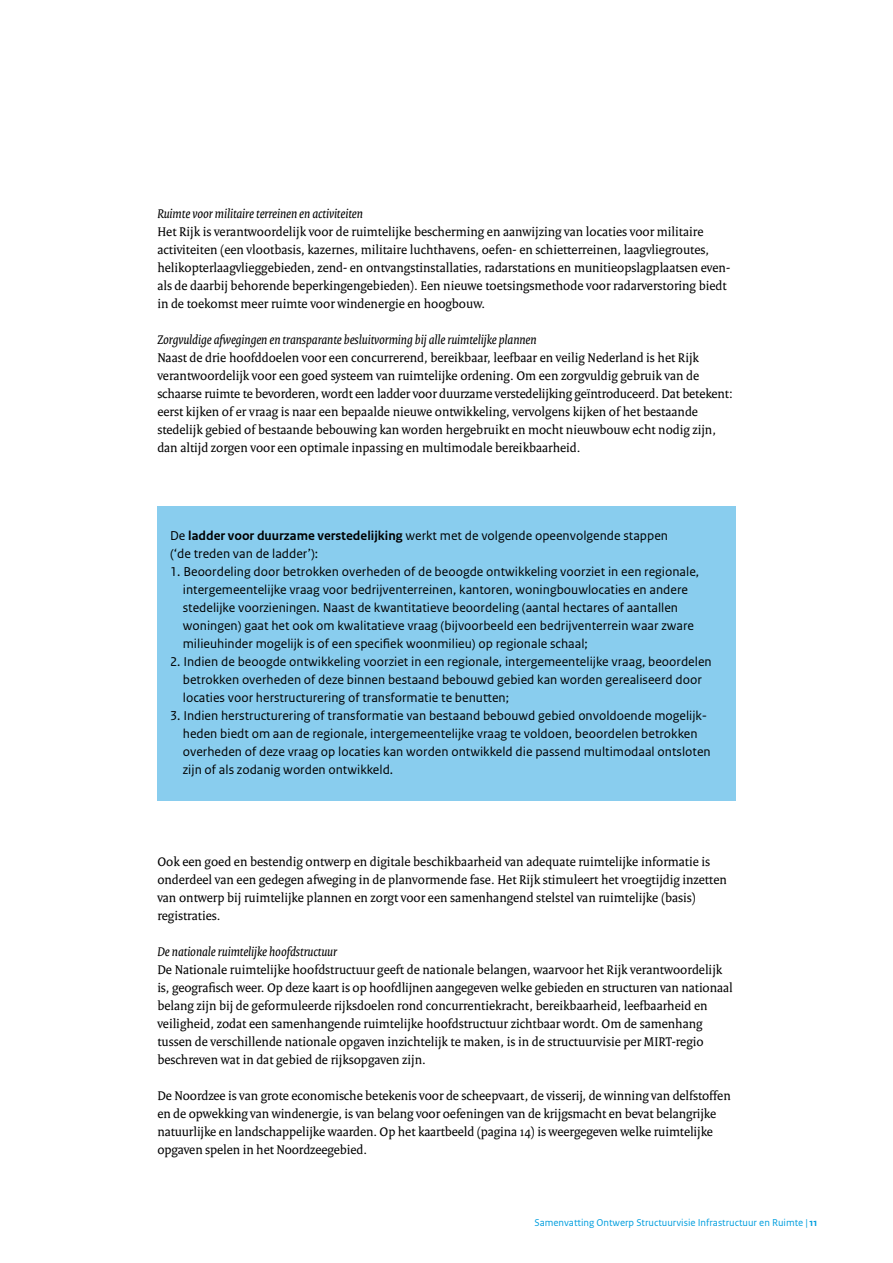
<style>
.page{position:relative;width:893px;height:1263px;background:#fff}
.page>*{position:absolute;margin:0;border:0;box-sizing:border-box;transform-origin:0 0}
.t1{font:13.5px/18px "Rijksoverheid Serif";color:#000}
.t2{font:13.5px/18px "Rijksoverheid Sans Text";color:#000}
.t3{font:italic 13.5px "Rijksoverheid Serif";color:#000}
.t4{font:10.5px "Rijksoverheid Sans Text";color:#009ede}
.s1{font-weight:700}
</style>
<div class="page">
<div style="left:157px;top:506px;width:579px;height:295px;background:#89cdee"></div>
<p class="t3" style="left:157px;top:205px;width:207px">Ruimte voor militaire terreinen en activiteiten</p>
<p class="t1" style="left:157px;top:222px;width:574px">Het Rijk is verantwoordelijk voor de ruimtelijke bescherming en aanwijzing van locaties voor militaire activiteiten (een vlootbasis, kazernes, militaire luchthavens, oefen- en schietterreinen, laagvliegroutes, helikopterlaagvlieggebieden, zend- en ontvangstinstallaties, radarstations en munitieopslagplaatsen even&shy;als de daarbij behorende beperkingengebieden). Een nieuwe toetsingsmethode voor radarverstoring biedt in de toekomst meer ruimte voor windenergie en hoogbouw.</p>
<p class="t3" style="left:157px;top:331px;width:381px">Zorgvuldige afwegingen en transparante besluitvorming bij alle ruimtelijke plannen</p>
<p class="t1" style="left:157px;top:348px;width:577px">Naast de drie hoofddoelen voor een concurrerend, bereikbaar, leefbaar en veilig Nederland is het Rijk verantwoordelijk voor een goed systeem van ruimtelijke ordening. Om een zorgvuldig gebruik van de schaarse ruimte te bevorderen, wordt een ladder voor duurzame verstedelijking geïntroduceerd. Dat betekent: eerst kijken of er vraag is naar een bepaalde nieuwe ontwikkeling, vervolgens kijken of het bestaande stedelijk gebied of bestaande bebouwing kan worden hergebruikt en mocht nieuwbouw echt nodig zijn, dan altijd zorgen voor een optimale inpassing en multimodale bereikbaarheid.</p>
<p class="t2" style="left:170px;top:527px;width:500px">De <span class="s1">ladder voor duurzame verstedelijking</span> werkt met de volgende opeenvolgende stappen (‘de treden van de ladder’):</p>
<p class="t2" style="left:183px;top:563px;width:518px;text-indent:-13px">1. Beoordeling door betrokken overheden of de beoogde ontwikkeling voorziet in een regionale, intergemeentelijke vraag voor bedrijventerreinen, kantoren, woningbouwlocaties en andere stedelijke voorzieningen. Naast de kwantitatieve beoordeling (aantal hectares of aantallen woningen) gaat het ook om kwalitatieve vraag (bijvoorbeeld een bedrijventerrein waar zware milieuhinder mogelijk is of een specifiek woonmilieu) op regionale schaal;</p>
<p class="t2" style="left:183px;top:653px;width:530px;text-indent:-13px">2. Indien de beoogde ontwikkeling voorziet in een regionale, intergemeentelijke vraag, beoordelen betrokken overheden of deze binnen bestaand bebouwd gebied kan worden gerealiseerd door locaties voor herstructurering of transformatie te benutten;</p>
<p class="t2" style="left:183px;top:707px;width:529px;text-indent:-13px">3. Indien herstructurering of transformatie van bestaand bebouwd gebied onvoldoende mogelijk&shy;heden biedt om aan de regionale, intergemeentelijke vraag te voldoen, beoordelen betrokken overheden of deze vraag op locaties kan worden ontwikkeld die passend multimodaal ontsloten zijn of als zodanig worden ontwikkeld.</p>
<p class="t1" style="left:157px;top:852px;width:571px">Ook een goed en bestendig ontwerp en digitale beschikbaarheid van adequate ruimtelijke informatie is onderdeel van een gedegen afweging in de planvormende fase. Het Rijk stimuleert het vroegtijdig inzetten van ontwerp bij ruimtelijke plannen en zorgt voor een samenhangend stelstel van ruimtelijke (basis) registraties.</p>
<p class="t3" style="left:157px;top:943px;width:181px">De nationale ruimtelijke hoofdstructuur</p>
<p class="t1" style="left:157px;top:960px;width:577px">De Nationale ruimtelijke hoofdstructuur geeft de nationale belangen, waarvoor het Rijk verantwoordelijk is, geografisch weer. Op deze kaart is op hoofdlijnen aangegeven welke gebieden en structuren van nationaal belang zijn bij de geformuleerde rijksdoelen rond concurrentiekracht, bereikbaarheid, leefbaarheid en veiligheid, zodat een samenhangende ruimtelijke hoofdstructuur zichtbaar wordt. Om de samenhang tussen de verschillende nationale opgaven inzichtelijk te maken, is in de structuurvisie per MIRT-regio beschreven wat in dat gebied de rijksopgaven zijn.</p>
<p class="t1" style="left:157px;top:1086px;width:575px">De Noordzee is van grote economische betekenis voor de scheepvaart, de visserij, de winning van delfstoffen en de opwekking van windenergie, is van belang voor oefeningen van de krijgsmacht en bevat belangrijke natuurlijke en landschappelijke waarden. Op het kaartbeeld (pagina 14) is weergegeven welke ruimtelijke opgaven spelen in het Noordzeegebied.</p>
<p class="t4" style="left:534px;top:1216px;width:285px">Samenvatting Ontwerp Structuurvisie Infrastructuur en Ruimte | <span class="s1">11</span></p>
</div>
